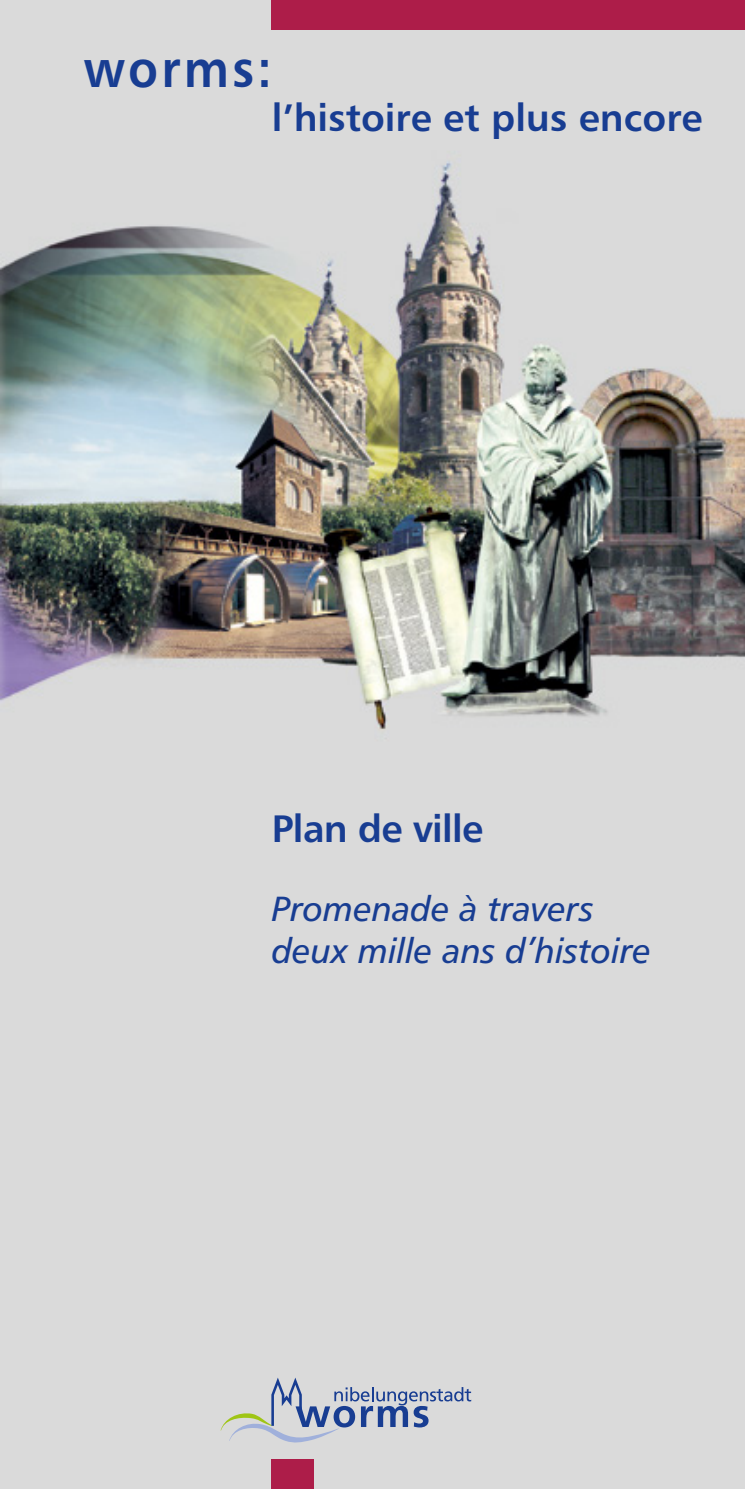
<style>
.page{position:relative;width:745px;height:1489px;background:#fff}
.page>*{position:absolute;margin:0;border:0;box-sizing:border-box;transform-origin:0 0}
.t1{font:700 53px "Humanist 777 BT";letter-spacing:.065em;color:#183d92;scale:.91 1}
.t2{font:700 38.25px "Humanist 777 BT";color:#183d92}
.t3{font:italic 35px/42px "Humanist 777 BT";letter-spacing:-.005em;color:#183d92}
</style>
<div class="page">
<img style="left:0;top:0;width:744px;height:1488px">
<div style="left:271px;top:1459px;width:43px;height:29px;background:#ad1d49"></div>
<div style="left:271px;top:0;width:473px;height:30px;background:#ad1d49"></div>
<svg style="left:220px;top:1377px;width:251px;height:66px;background:#bdc3ce"></svg>
<h1 class="t1" style="left:83px;top:35px;width:208px">worms:</h1>
<p class="t2" style="left:271px;top:93px;width:432px">l’histoire et plus encore</p>
<p class="t2" style="left:271px;top:804px;width:213px">Plan de ville</p>
<p class="t3" style="left:271px;top:886px;width:380px">Promenade à travers deux mille ans d’histoire</p>
</div>
